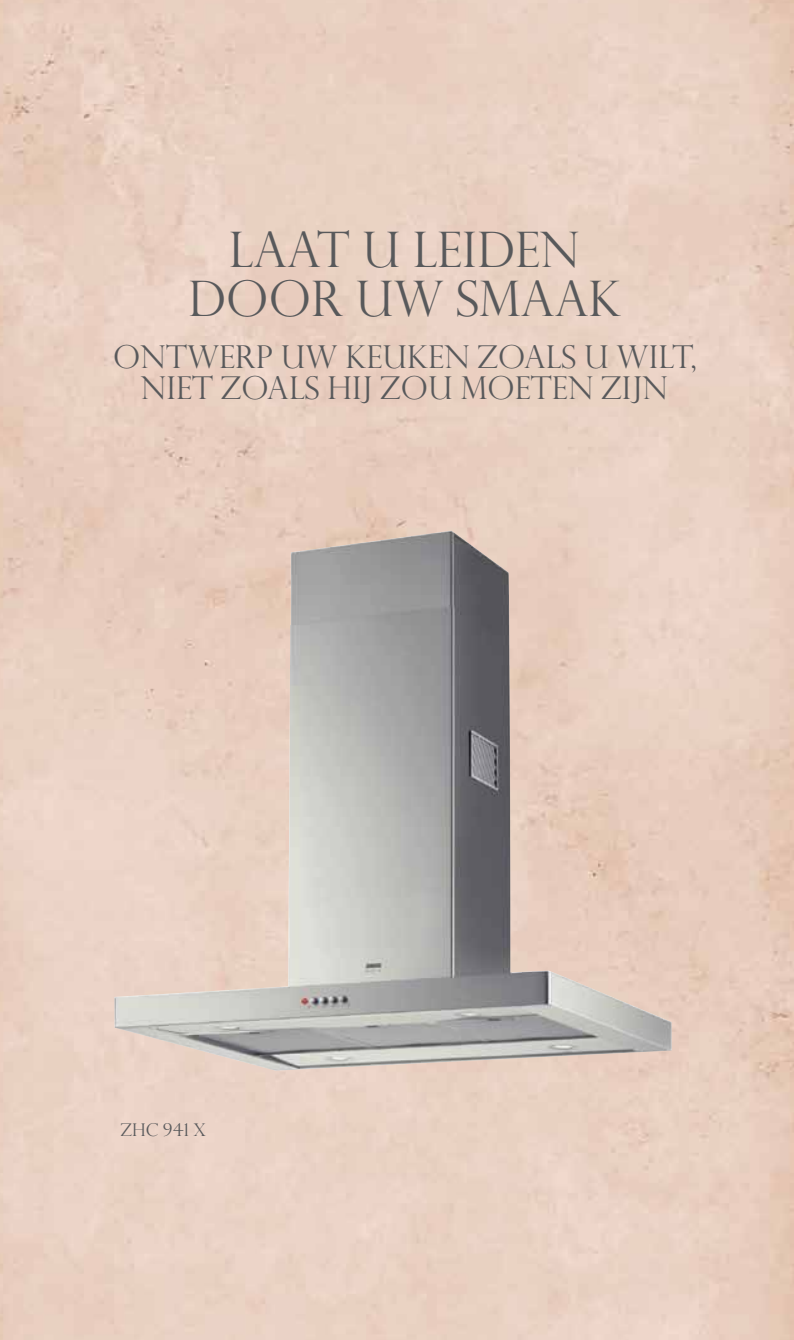
<style>
.page{position:relative;width:794px;height:1340px;background:#fff}
.page>*{position:absolute;margin:0;border:0;box-sizing:border-box;transform-origin:0 0}
.t1{font:300 49px/49px "Perpetua Titling MT Std";color:#58595b}
.t2{font:300 31.5px/31.5px "Perpetua Titling MT Std";color:#58595b;text-align:center}
.t3{font:300 17.5px "Perpetua Titling MT Std";color:#58595b}
</style>
<div class="page">
<img style="left:114px;top:530px;width:558px;height:540px">
<h1 class="t1" style="left:188px;top:223px;width:434px;text-indent:41px">LAAT U LEIDEN<br>DOO R UW SMAAK</h1>
<p class="t2" style="left:113px;top:339px;width:584px">ONTWERP UW KEUKEN ZOALS U WILT,<br>NIET ZOALS HIJ ZOU MOETEN ZIJN</p>
<p class="t3" style="left:121px;top:1118px;width:87px">ZHC 941 X</p>
</div>
